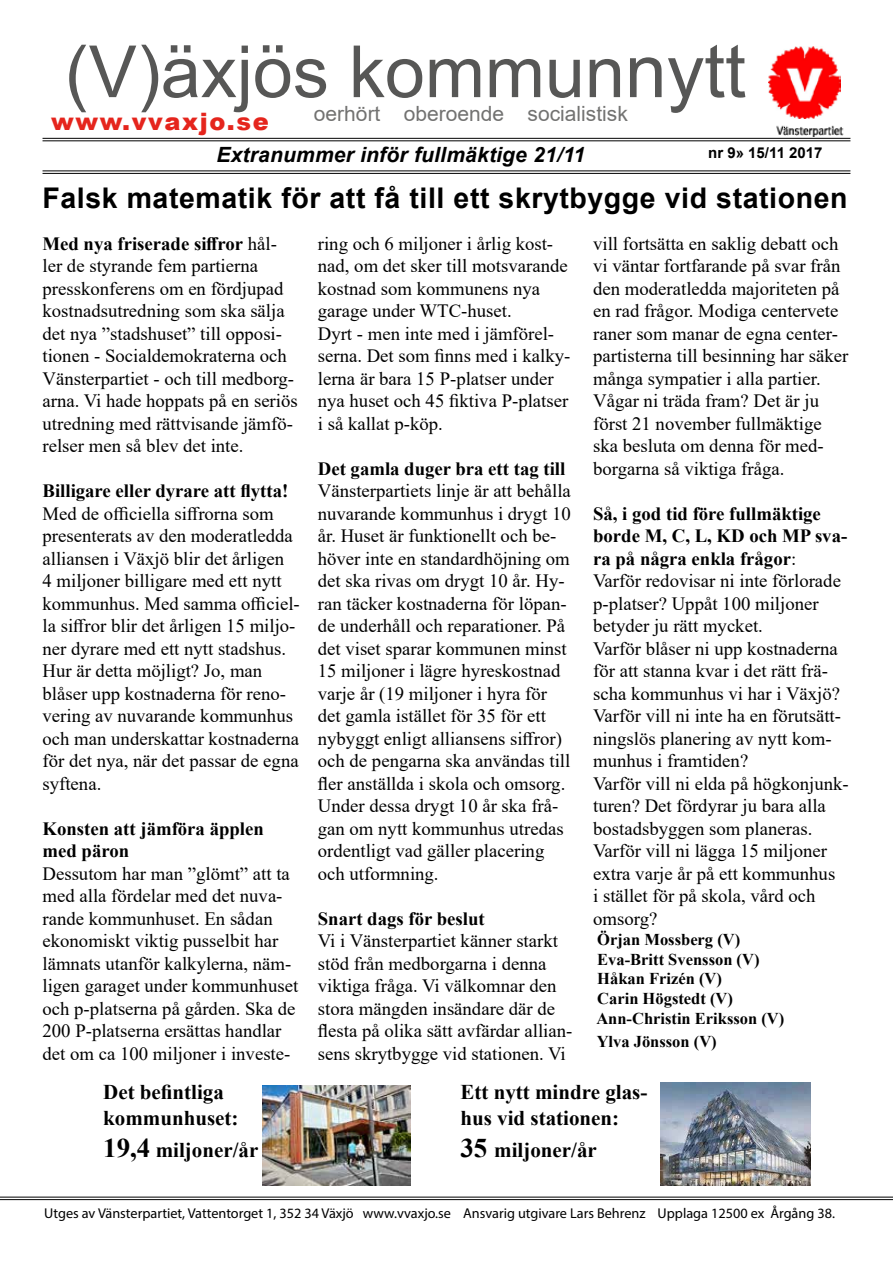
<style>
.page{position:relative;width:893px;height:1263px;background:#fff}
.page>*{position:absolute;margin:0;border:0;box-sizing:border-box;transform-origin:0 0}
.t1{font:72px "Arial";color:#575756}
.t2{font:700 28.5px "Arial";letter-spacing:.02em;color:#000}
.t3{font:900 24px "Arial";letter-spacing:.07em;color:#e5251d}
.t4{font:700 21px/25.2px "Times New Roman";color:#000}
.t5{font:italic 700 21px "Arial";letter-spacing:.01em;color:#000}
.t6{font:21px "Arial";color:#727271}
.t7{font:18.75px/22.5px "Times New Roman";color:#000}
.t8{font:700 18.75px/22.5px "Times New Roman";color:#000}
.t9{font:700 16.5px/19.8px "Times New Roman";color:#000}
.t10{font:700 15px "Arial";color:#000}
.t11{font:14.25px "Myriad Pro";color:#000}
.s1{font-size:75px}
.s2{font-weight:700}
.s3{font-size:27px}
</style>
<div class="page">
<hr style="left:43px;top:171px;width:807px;height:1px;background:#000">
<hr style="left:43px;top:173px;width:807px;height:1px;background:#000">
<hr style="left:0;top:1197px;width:893px;height:1px;background:#000">
<hr style="left:0;top:1199px;width:893px;height:1px;background:#000">
<hr style="left:43px;top:138px;width:807px;height:1px;background:#000">
<hr style="left:43px;top:141px;width:807px;height:1px;background:#000">
<img style="left:776px;top:125px;width:68px;height:11px">
<img style="left:769px;top:47px;width:72px;height:71px">
<img style="left:262px;top:1085px;width:148px;height:100px">
<img style="left:660px;top:1082px;width:151px;height:103px">
<h1 class="t1" style="left:65px;top:22px;width:683px">(V)äxjös kommun<span class="s1">nytt</span></h1>
<p class="t6" style="left:314px;top:99px;width:315px">oerhört oberoende socialistisk</p>
<p class="t3" style="left:51px;top:104px;width:219px">www.vvaxjo.se</p>
<p class="t5" style="left:216px;top:141px;width:370px">Extranummer inför fullmäktige 21/11</p>
<p class="t10" style="left:708px;top:142px;width:116px">nr 9» 15/11 2017</p>
<h2 class="t2" style="left:43px;top:178px;width:806px">Falsk matematik för att få till ett skrytbygge vid stationen</h2>
<p class="t7" style="left:43px;top:232px;width:257px"><span class="s2">Med nya friserade siffror</span> hål&shy;ler de styrande fem partierna presskonferens om en fördjupad kostnadsutredning som ska sälja det nya ”stadshuset” till opposi&shy;tionen - Socialdemokraterna och<br>Vänsterpartiet - och till medborg&shy;arna. Vi hade hoppats på en seriös utredning med rättvisande jämfö&shy;relser men så blev det inte.</p>
<p class="t8" style="left:43px;top:479px;width:247px">Billigare eller dyrare att flytta!</p>
<p class="t7" style="left:43px;top:502px;width:259px">Med de officiella siffrorna som presenterats av den moderatledda alliansen i Växjö blir det årligen<br>4 miljoner billigare med ett nytt kommunhus. Med samma officiel&shy;la siffror blir det årligen 15 miljo&shy;ner dyrare med ett nytt stadshus.<br>Hur är detta möjligt? Jo, man blåser upp kostnaderna för reno&shy;vering av nuvarande kommunhus och man underskattar kostnaderna för det nya, när det passar de egna syftena.</p>
<p class="t8" style="left:43px;top:817px;width:223px">Konsten att jämföra äpplen med päron</p>
<p class="t7" style="left:43px;top:862px;width:257px">Dessutom har man ”glömt” att ta med alla fördelar med det nuva&shy;rande kommunhuset. En sådan ekonomiskt viktig pusselbit har lämnats utanför kalkylerna, näm&shy;ligen garaget under kommunhuset och p-platserna på gården. Ska de<br>200 P-platserna ersättas handlar det om ca 100 miljoner i investe-</p>
<p class="t4" style="left:103px;top:1079px;width:137px">Det befintliga kommunhuset:</p>
<p class="t4" style="left:103px;top:1137px;width:157px"><span class="s3">19,4</span> miljoner/år</p>
<p class="t7" style="left:318px;top:232px;width:254px">ring och 6 miljoner i årlig kost&shy;nad, om det sker till motsvarande kostnad som kommunens nya garage under WTC-huset.<br>Dyrt - men inte med i jämförel&shy;serna. Det som finns med i kalky&shy;lerna är bara 15 P-platser under nya huset och 45 fiktiva P-platser i så kallat p-köp.</p>
<p class="t8" style="left:318px;top:457px;width:249px">Det gamla duger bra ett tag till</p>
<p class="t7" style="left:318px;top:479px;width:255px">Vänsterpartiets linje är att behålla nuvarande kommunhus i drygt 10 år. Huset är funktionellt och be&shy;höver inte en standardhöjning om det ska rivas om drygt 10 år. Hy&shy;ran täcker kostnaderna för löpan&shy;de underhåll och reparationer. På det viset sparar kommunen minst<br>15 miljoner i lägre hyreskostnad varje år (19 miljoner i hyra för det gamla istället för 35 för ett nybyggt enligt alliansens siffror) och de pengarna ska användas till fler anställda i skola och omsorg.<br>Under dessa drygt 10 år ska frå&shy;gan om nytt kommunhus utredas ordentligt vad gäller placering och utformning.</p>
<p class="t8" style="left:318px;top:907px;width:168px">Snart dags för beslut</p>
<p class="t7" style="left:318px;top:929px;width:256px">Vi i Vänsterpartiet känner starkt stöd från medborgarna i denna viktiga fråga. Vi välkomnar den stora mängden insändare där de flesta på olika sätt avfärdar allian&shy;sens skrytbygge vid stationen. Vi</p>
<p class="t7" style="left:593px;top:232px;width:257px">vill fortsätta en saklig debatt och vi väntar fortfarande på svar från den moderatledda majoriteten på en rad frågor. Modiga centervete raner som manar de egna center&shy;partisterna till besinning har säker många sympatier i alla partier.<br>Vågar ni träda fram? Det är ju först 21 november fullmäktige ska besluta om denna för med&shy;borgarna så viktiga fråga.</p>
<p class="t7" style="left:593px;top:502px;width:257px"><span class="s2">Så, i god tid före fullmäktige borde M, C, L, KD och MP sva&shy;ra på några enkla frågor</span>:<br>Varför redovisar ni inte förlorade p-platser? Uppåt 100 miljoner betyder ju rätt mycket.<br>Varför blåser ni upp kostnaderna för att stanna kvar i det rätt frä&shy;scha kommunhus vi har i Växjö?<br>Varför vill ni inte ha en förutsätt&shy;ningslös planering av nytt kom&shy;munhus i framtiden?<br>Varför vill ni elda på högkonjunk&shy;turen? Det fördyrar ju bara alla bostadsbyggen som planeras.<br>Varför vill ni lägga 15 miljoner extra varje år på ett kommunhus<br>i stället för på skola, vård och omsorg?</p>
<p class="t9" style="left:596px;top:929px;width:189px">Örjan Mossberg (V)<br>Eva-Britt Svensson (V)<br>Håkan Frizén (V)<br>Carin Högstedt (V)<br>Ann-Christin Eriksson (V)</p>
<p class="t9" style="left:597px;top:1031px;width:122px">Ylva Jönsson (V)</p>
<p class="t4" style="left:460px;top:1079px;width:188px">Ett nytt mindre glas&shy;hus vid stationen:</p>
<p class="t4" style="left:460px;top:1137px;width:138px"><span class="s3">35</span> miljoner/år</p>
<p class="t11" style="left:44px;top:1204px;width:792px">Utges av Vänsterpartiet, Vattentorget 1, 352 34 Växjö www.vvaxjo.se Ansvarig utgivare Lars Behrenz Upplaga 12500 ex Årgång 38.</p>
</div>
